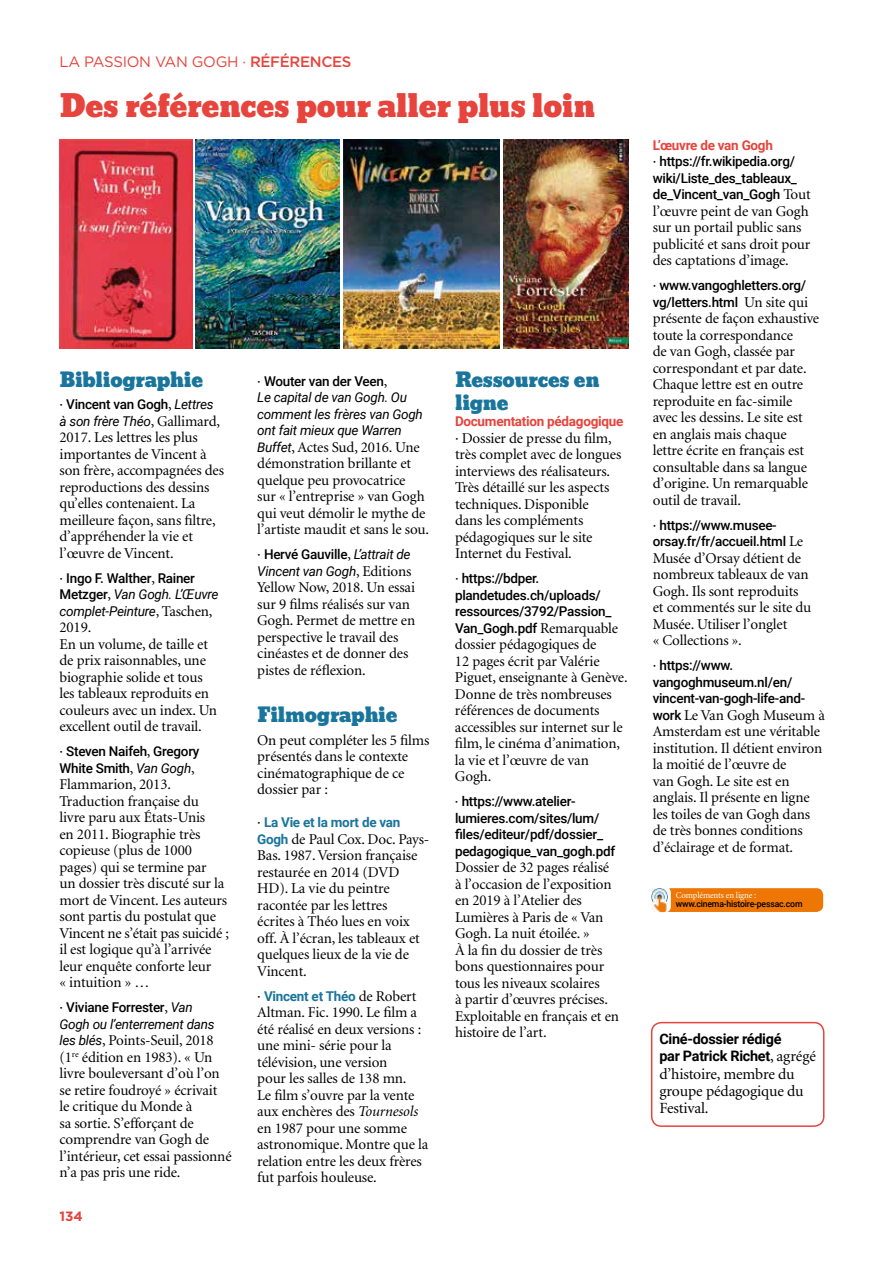
<style>
.page{position:relative;width:893px;height:1263px;background:#fff}
.page>*{position:absolute;margin:0;border:0;box-sizing:border-box;transform-origin:0 0}
.t1{font:30px "Bevan";letter-spacing:-.01em;color:#e6443c}
.t2{font:19.5px/22.5px "Bevan";letter-spacing:-.015em;color:#1a759c}
.t3{font:15.6px/17.1px "Minion";letter-spacing:-.01em;color:#000}
.t4{font:15px/16.5px "Minion";letter-spacing:-.01em;color:#000}
.t5{font:15px "Gotham";letter-spacing:-.02em;color:#e6443c}
.t6{font:700 14.4px/17.1px "Roboto";letter-spacing:-.02em;color:#000}
.t7{font:500 13.5px/16.5px "Roboto";letter-spacing:-.02em;color:#000}
.t8{font:italic 13.5px/16.5px "Roboto";letter-spacing:-.02em;color:#000}
.t9{font:700 13.5px "Roboto";letter-spacing:-.02em;color:#1a759c}
.t10{font:700 13.5px "Roboto";letter-spacing:-.02em;color:#e6443c}
.t11{font:700 13.5px "Gotham";color:#e6443c}
.t12{font:500 9px "Roboto";letter-spacing:-.02em;color:#000;scale:.96 1}
.t13{font:9px "Minion";letter-spacing:-.01em;color:#fff;scale:.96 1}
.s1{font-weight:500}
.s2{font-family:"Minion";font-style:normal;font-size:15px}
.s3{font-weight:500;font-style:normal}
.s4{font-family:"Minion";font-weight:400;font-size:15px}
.s5{font-weight:400;font-style:italic}
.s6{font-family:"Roboto";font-style:italic;font-size:13.5px}
.s7{font-family:"Minion";font-weight:400;font-size:15px;color:#000}
.s8{font-family:"Roboto";font-weight:700;font-size:13.5px;color:#1a759c}
.s9{font-style:italic}
.s10{font-weight:700;color:#e6443c}
.s11{font-family:"Roboto";font-weight:500;font-size:13.5px}
.s12{font-family:"Minion";font-weight:400;font-size:15.6px}
</style>
<div class="page">
<div style="left:60px;top:140px;width:137px;height:215px;background:linear-gradient(to right,#fff,#fff)"></div>
<img style="left:60px;top:140px;width:133px;height:209px">
<img style="left:504px;top:140px;width:125px;height:209px">
<img style="left:196px;top:140px;width:144px;height:209px">
<img style="left:344px;top:140px;width:156px;height:209px">
<div style="left:651px;top:1022px;width:173px;height:105px;border:2px solid #e6443c;border-radius:10px"></div>
<div style="left:651px;top:888px;width:172px;height:24px;background:#ed7605;border-radius:7px"></div>
<div style="left:650px;top:886px;width:21px;height:27px;background:#fff;border-radius:7px"></div>
<img style="left:651px;top:888px;width:17px;height:24px">
<p class="t5" style="left:60px;top:53px;width:294px">LA PASSION VAN GOGH · <span class="s1">RÉFÉRENCES</span></p>
<h1 class="t1" style="left:60px;top:82px;width:537px">Des références pour aller plus loin</h1>
<h2 class="t2" style="left:60px;top:369px;width:145px">Bibliographie</h2>
<p class="t8" style="left:60px;top:396px;width:162px"><span class="s2">·</span> <span class="s3">Vincent van Gogh</span><span class="s2">,</span> Lettres à son frère Théo<span class="s2">, Gallimard,</span></p>
<p class="t4" style="left:60px;top:430px;width:166px">2017. Les lettres les plus importantes de Vincent à son frère, accompagnées des reproductions des dessins qu’elles contenaient. La meilleure façon, sans filtre, d’appréhender la vie et l’œuvre de Vincent.</p>
<p class="t8" style="left:60px;top:569px;width:161px"><span class="s2">·</span> <span class="s3">Ingo F. Walther</span><span class="s2">,</span> <span class="s3">Rainer<br>Metzger</span><span class="s2">,</span> Van Gogh. L’Œuvre complet-Peinture<span class="s2">, Taschen,</span></p>
<p class="t4" style="left:60px;top:620px;width:159px">2019.<br>En un volume, de taille et de prix raisonnables, une biographie solide et tous les tableaux reproduits en couleurs avec un index. Un excellent outil de travail.</p>
<p class="t7" style="left:60px;top:743px;width:141px"><span class="s4">·</span> Steven Naifeh<span class="s4">,</span> Gregory<br>White Smith<span class="s4">,</span> <span class="s5">Van Gogh</span><span class="s4">,</span></p>
<p class="t4" style="left:60px;top:777px;width:171px">Flammarion, 2013.<br>Traduction française du<br>livre paru aux États-Unis<br>en 2011. Biographie très copieuse (plus de 1000 pages) qui se termine par<br>un dossier très discuté sur la mort de Vincent. Les auteurs sont partis du postulat que<br>Vincent ne s’était pas suicidé ; il est logique qu’à l’arrivée leur enquête conforte leur<br>« intuition » …</p>
<p class="t8" style="left:60px;top:999px;width:157px"><span class="s2">·</span> <span class="s3">Viviane Forrester</span><span class="s2">,</span> Van<br>Gogh ou l’enterrement dans</p>
<p class="t4" style="left:60px;top:1033px;width:174px"><span class="s6">les blés</span>, Points-Seuil, 2018 (1<sup>re</sup> édition en 1983). « Un livre bouleversant d’où l’on se retire foudroyé » écrivait<br>le critique du Monde à<br>sa sortie. S’efforçant de comprendre van Gogh de l’intérieur, cet essai passionné n’a pas pris une ride.</p>
<p class="t11" style="left:60px;top:1208px;width:25px">134</p>
<p class="t8" style="left:257px;top:372px;width:167px"><span class="s2">·</span> <span class="s3">Wouter van der Veen</span><span class="s2">,<br></span>Le capital de van Gogh. Ou comment les frères van Gogh ont fait mieux que Warren</p>
<p class="t4" style="left:257px;top:439px;width:173px"><span class="s6">Buffet</span>, Actes Sud, 2016. Une démonstration brillante et quelque peu provocatrice<br>sur « l’entreprise » van Gogh qui veut démolir le mythe de l’artiste maudit et sans le sou.</p>
<p class="t8" style="left:257px;top:546px;width:156px"><span class="s2">·</span> <span class="s3">Hervé Gauville</span><span class="s2">,</span> L’attrait de<br>Vincent van Gogh<span class="s2">, Editions</span></p>
<p class="t4" style="left:257px;top:580px;width:159px">Yellow Now, 2018. Un essai sur 9 films réalisés sur van<br>Gogh. Permet de mettre en perspective le travail des cinéastes et de donner des pistes de réflexion.</p>
<h2 class="t2" style="left:257px;top:704px;width:142px">Filmographie</h2>
<p class="t4" style="left:257px;top:732px;width:174px">On peut compléter les 5 films présentés dans le contexte cinématographique de ce dossier par :</p>
<p class="t9" style="left:257px;top:813px;width:145px"><span class="s7">·</span> La Vie et la mort de van</p>
<p class="t4" style="left:257px;top:831px;width:174px"><span class="s8">Gogh</span> de Paul Cox. Doc. Pays-<br>Bas. 1987. Version française restaurée en 2014 (DVD<br>HD). La vie du peintre racontée par les lettres<br>écrites à Théo lues en voix off. À l’écran, les tableaux et quelques lieux de la vie de<br>Vincent.</p>
<p class="t9" style="left:257px;top:987px;width:161px"><span class="s7">·</span> Vincent et Théo <span class="s7">de Robert</span></p>
<p class="t4" style="left:257px;top:1005px;width:173px">Altman. Fic. 1990. Le film a été réalisé en deux versions : une mini- série pour la télévision, une version<br>pour les salles de 138 mn.<br>Le film s’ouvre par la vente aux enchères des <span class="s9">Tournesols </span>en 1987 pour une somme astronomique. Montre que la relation entre les deux frères fut parfois houleuse.</p>
<h2 class="t2" style="left:455px;top:369px;width:146px">Ressources en ligne</h2>
<p class="t10" style="left:455px;top:412px;width:170px">Documentation pédagogique</p>
<p class="t4" style="left:455px;top:430px;width:168px">· Dossier de presse du film, très complet avec de longues interviews des réalisateurs.<br>Très détaillé sur les aspects techniques. Disponible<br>dans les compléments pédagogiques sur le site<br>Internet du Festival.</p>
<p class="t7" style="left:455px;top:570px;width:165px"><span class="s4">·</span> https://bdper. plandetudes.ch/uploads/ ressources/3792/Passion_<br>Van_Gogh.pdf <span class="s4">Remarquable</span></p>
<p class="t4" style="left:455px;top:637px;width:174px">dossier pédagogiques de<br>12 pages écrit par Valérie<br>Piguet, enseignante à Genève.<br>Donne de très nombreuses références de documents accessibles sur internet sur le film, le cinéma d’animation, la vie et l’œuvre de van<br>Gogh.</p>
<p class="t7" style="left:455px;top:793px;width:162px"><span class="s4">·</span> https://www.atelier&shy;lumieres.com/sites/lum/ files/editeur/pdf/dossier_ pedagogique_van_gogh.pdf</p>
<p class="t4" style="left:455px;top:860px;width:165px">Dossier de 32 pages réalisé à l’occasion de l’exposition en 2019 à l’Atelier des<br>Lumières à Paris de « Van<br>Gogh. La nuit étoilée. »<br>À la fin du dossier de très bons questionnaires pour tous les niveaux scolaires<br>à partir d’œuvres précises.<br>Exploitable en français et en histoire de l’art.</p>
<p class="t7" style="left:653px;top:136px;width:160px"><span class="s10">L’œuvre de van Gogh<br></span><span class="s4">·</span> https://fr.wikipedia.org/ wiki/Liste_des_tableaux_ de_Vincent_van_Gogh <span class="s4">Tout</span></p>
<p class="t4" style="left:653px;top:203px;width:159px">l’œuvre peint de van Gogh sur un portail public sans publicité et sans droit pour des captations d’image.</p>
<p class="t7" style="left:653px;top:277px;width:157px"><span class="s4">·</span> www.vangoghletters.org/ vg/letters.html <span class="s4">Un site qui</span></p>
<p class="t4" style="left:653px;top:311px;width:168px">présente de façon exhaustive toute la correspondance<br>de van Gogh, classée par correspondant et par date.<br>Chaque lettre est en outre reproduite en fac-simile avec les dessins. Le site est en anglais mais chaque lettre écrite en français est consultable dans sa langue d’origine. Un remarquable outil de travail.</p>
<p class="t7" style="left:653px;top:516px;width:152px"><span class="s4">·</span> https://www.musee&shy;orsay.fr/fr/accueil.html <span class="s4">Le</span></p>
<p class="t4" style="left:653px;top:550px;width:160px">Musée d’Orsay détient de nombreux tableaux de van<br>Gogh. Ils sont reproduits et commentés sur le site du<br>Musée. Utiliser l’onglet<br>« Collections ».</p>
<p class="t7" style="left:653px;top:657px;width:154px"><span class="s4">·</span> https://www. vangoghmuseum.nl/en/ vincent-van-gogh-life-and-</p>
<p class="t4" style="left:653px;top:707px;width:174px"><span class="s11">work</span> Le Van Gogh Museum à<br>Amsterdam est une véritable institution. Il détient environ la moitié de l’œuvre de<br>van Gogh. Le site est en anglais. Il présente en ligne les toiles de van Gogh dans de très bonnes conditions d’éclairage et de format.</p>
<p class="t13" style="left:676px;top:890px;width:85px">Compléments en ligne :</p>
<p class="t12" style="left:676px;top:897px;width:133px">www.cinema-histoire-pessac.com</p>
<p class="t6" style="left:659px;top:1030px;width:158px">Ciné-dossier rédigé<br>par Patrick Richet<span class="s12">, agrégé</span></p>
<p class="t3" style="left:659px;top:1066px;width:146px">d’histoire, membre du groupe pédagogique du<br>Festival.</p>
</div>
